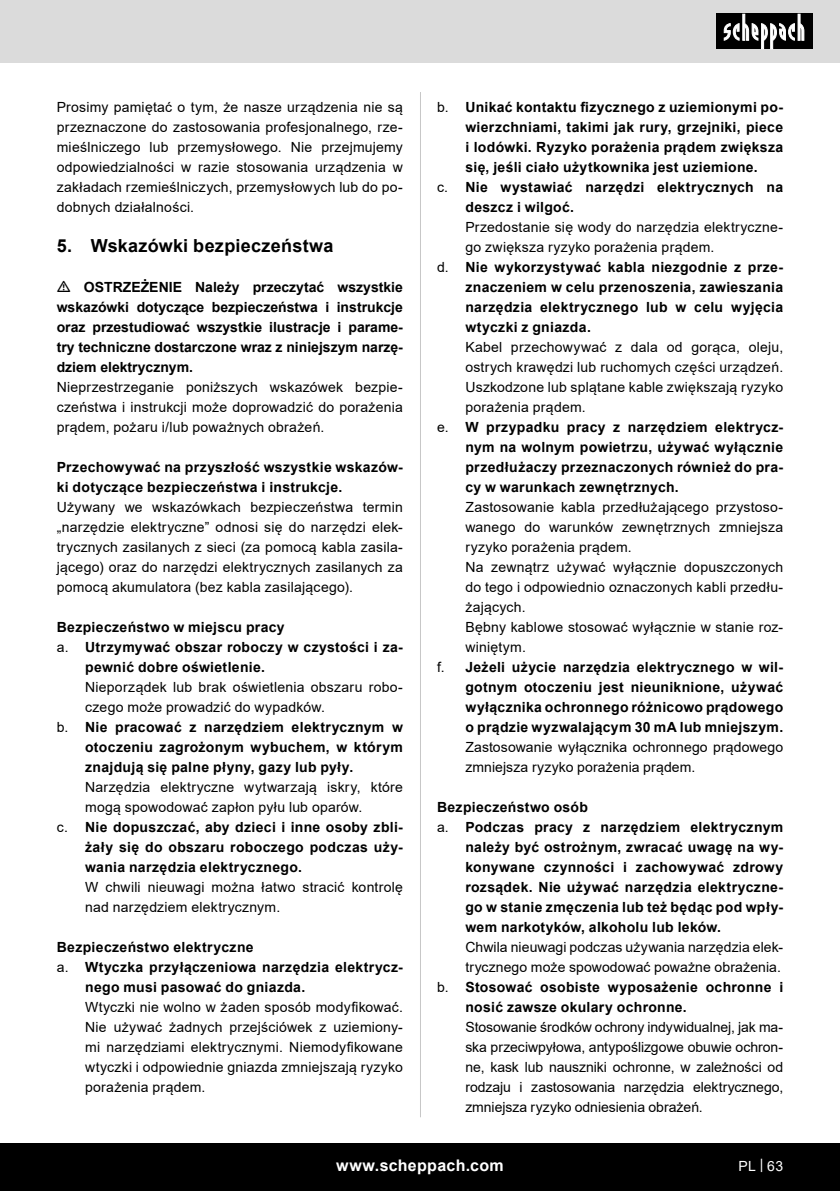
<style>
.page{position:relative;width:840px;height:1191px;background:#fff}
.page>*{position:absolute;margin:0;border:0;box-sizing:border-box;transform-origin:0 0}
.t1{font:700 18px "Arial";letter-spacing:.015em;color:#000}
.t2{font:700 16px "Arial";letter-spacing:.02em;color:#fff}
.Basiseinstellung{font:14px/20px "Arial";letter-spacing:.015em;color:#000;text-align:justify}
.Grundtext_Bold{font:700 14px/20px "Arial";letter-spacing:.025em;color:#000;text-align:justify}
.t3{font:14px "Arial";color:#fff}
.s1{font-weight:400}
</style>
<div class="page">
<div style="left:0;top:0;width:839px;height:63px;background:#dbdbdb"></div>
<div style="left:0;top:1143px;width:839px;height:48px;background:#000"></div>
<div style="left:716px;top:14px;width:96px;height:35px;background:#000"></div>
<svg style="left:723px;top:14px;width:81px;height:35px"></svg>
<hr style="left:420px;top:92px;width:1px;height:1025px;background:#c7c7c7">
<p class="Basiseinstellung" style="left:57px;top:97px;width:347px">Prosimy pamiętać o tym, że nasze urządzenia nie są przeznaczone do zastosowania profesjonalnego, rze&shy;mieślniczego lub przemysłowego. Nie przejmujemy odpowiedzialności w razie stosowania urządzenia w zakładach rzemieślniczych, przemysłowych lub do po&shy;dobnych działalności.</p>
<p class="t1" style="left:57px;top:233px;width:278px">5. Wskazówki bezpieczeństwa</p>
<p class="Grundtext_Bold" style="left:57px;top:277px;width:347px;text-indent:27px">OSTRZEŻENIE Należy przeczytać wszystkie wskazówki dotyczące bezpieczeństwa i instrukcje oraz przestudiować wszystkie ilustracje i parame&shy;try techniczne dostarczone wraz z niniejszym narzę&shy;dziem elektrycznym.</p>
<p class="Basiseinstellung" style="left:57px;top:377px;width:347px">Nieprzestrzeganie poniższych wskazówek bezpie&shy;czeństwa i instrukcji może doprowadzić do porażenia prądem, pożaru i/lub poważnych obrażeń.</p>
<p class="Grundtext_Bold" style="left:57px;top:457px;width:347px">Przechowywać na przyszłość wszystkie wskazów&shy;ki dotyczące bezpieczeństwa i instrukcje.</p>
<p class="Basiseinstellung" style="left:57px;top:497px;width:347px">Używany we wskazówkach bezpieczeństwa termin „narzędzie elektryczne” odnosi się do narzędzi elek&shy;trycznych zasilanych z sieci (za pomocą kabla zasila&shy;jącego) oraz do narzędzi elektrycznych zasilanych za pomocą akumulatora (bez kabla zasilającego).</p>
<p class="Grundtext_Bold" style="left:57px;top:617px;width:229px">Bezpieczeństwo w miejscu pracy</p>
<p class="Grundtext_Bold" style="left:85px;top:637px;width:319px;text-indent:-28px"><span class="s1">a.</span> Utrzymywać obszar roboczy w czystości i za&shy;pewnić dobre oświetlenie.</p>
<p class="Basiseinstellung" style="left:85px;top:677px;width:319px">Nieporządek lub brak oświetlenia obszaru robo&shy;czego może prowadzić do wypadków.</p>
<p class="Grundtext_Bold" style="left:85px;top:717px;width:319px;text-indent:-28px"><span class="s1">b.</span> Nie pracować z narzędziem elektrycznym w otoczeniu zagrożonym wybuchem, w którym znajdują się palne płyny, gazy lub pyły.</p>
<p class="Basiseinstellung" style="left:85px;top:777px;width:319px">Narzędzia elektryczne wytwarzają iskry, które mogą spowodować zapłon pyłu lub oparów.</p>
<p class="Grundtext_Bold" style="left:85px;top:817px;width:319px;text-indent:-28px"><span class="s1">c.</span> Nie dopuszczać, aby dzieci i inne osoby zbli&shy;żały się do obszaru roboczego podczas uży&shy;wania narzędzia elektrycznego.</p>
<p class="Basiseinstellung" style="left:85px;top:877px;width:319px">W chwili nieuwagi można łatwo stracić kontrolę nad narzędziem elektrycznym.</p>
<p class="Grundtext_Bold" style="left:57px;top:937px;width:198px">Bezpieczeństwo elektryczne</p>
<p class="Grundtext_Bold" style="left:85px;top:957px;width:319px;text-indent:-28px"><span class="s1">a.</span> Wtyczka przyłączeniowa narzędzia elektrycz&shy;nego musi pasować do gniazda.</p>
<p class="Basiseinstellung" style="left:85px;top:997px;width:319px">Wtyczki nie wolno w żaden sposób modyfikować.<br>Nie używać żadnych przejściówek z uziemiony&shy;mi narzędziami elektrycznymi. Niemodyfikowane wtyczki i odpowiednie gniazda zmniejszają ryzyko porażenia prądem.</p>
<p class="Grundtext_Bold" style="left:465px;top:97px;width:319px;text-indent:-28px"><span class="s1">b.</span> Unikać kontaktu fizycznego z uziemionymi po&shy;wierzchniami, takimi jak rury, grzejniki, piece i lodówki. Ryzyko porażenia prądem zwiększa się, jeśli ciało użytkownika jest uziemione.</p>
<p class="Grundtext_Bold" style="left:465px;top:177px;width:319px;text-indent:-28px"><span class="s1">c.</span> Nie wystawiać narzędzi elektrycznych na deszcz i wilgoć.</p>
<p class="Basiseinstellung" style="left:465px;top:217px;width:319px">Przedostanie się wody do narzędzia elektryczne&shy;go zwiększa ryzyko porażenia prądem.</p>
<p class="Grundtext_Bold" style="left:465px;top:257px;width:319px;text-indent:-28px"><span class="s1">d.</span> Nie wykorzystywać kabla niezgodnie z prze&shy;znaczeniem w celu przenoszenia, zawieszania narzędzia elektrycznego lub w celu wyjęcia wtyczki z gniazda.</p>
<p class="Basiseinstellung" style="left:465px;top:337px;width:319px">Kabel przechowywać z dala od gorąca, oleju, ostrych krawędzi lub ruchomych części urządzeń.<br>Uszkodzone lub splątane kable zwiększają ryzyko porażenia prądem.</p>
<p class="Grundtext_Bold" style="left:465px;top:417px;width:319px;text-indent:-28px"><span class="s1">e.</span> W przypadku pracy z narzędziem elektrycz&shy;nym na wolnym powietrzu, używać wyłącznie przedłużaczy przeznaczonych również do pra&shy;cy w warunkach zewnętrznych.</p>
<p class="Basiseinstellung" style="left:465px;top:497px;width:319px">Zastosowanie kabla przedłużającego przystoso&shy;wanego do warunków zewnętrznych zmniejsza ryzyko porażenia prądem.</p>
<p class="Basiseinstellung" style="left:465px;top:557px;width:319px">Na zewnątrz używać wyłącznie dopuszczonych do tego i odpowiednio oznaczonych kabli przedłu&shy;żających.</p>
<p class="Basiseinstellung" style="left:465px;top:617px;width:319px">Bębny kablowe stosować wyłącznie w stanie roz&shy;winiętym.</p>
<p class="Grundtext_Bold" style="left:465px;top:657px;width:319px;text-indent:-28px"><span class="s1">f.</span> Jeżeli użycie narzędzia elektrycznego w wil&shy;gotnym otoczeniu jest nieuniknione, używać wyłącznika ochronnego różnicowo prądowego o prądzie wyzwalającym 30 mA lub mniejszym.<br><span class="s1">Zastosowanie wyłącznika ochronnego prądowego zmniejsza ryzyko porażenia prądem.</span></p>
<p class="Grundtext_Bold" style="left:437px;top:797px;width:152px">Bezpieczeństwo osób</p>
<p class="Grundtext_Bold" style="left:465px;top:817px;width:319px;text-indent:-28px"><span class="s1">a.</span> Podczas pracy z narzędziem elektrycznym należy być ostrożnym, zwracać uwagę na wy&shy;konywane czynności i zachowywać zdrowy rozsądek. Nie używać narzędzia elektryczne&shy;go w stanie zmęczenia lub też będąc pod wpły&shy;wem narkotyków, alkoholu lub leków.</p>
<p class="Basiseinstellung" style="left:465px;top:937px;width:319px">Chwila nieuwagi podczas używania narzędzia elek&shy;trycznego może spowodować poważne obrażenia.</p>
<p class="Grundtext_Bold" style="left:465px;top:977px;width:319px;text-indent:-28px"><span class="s1">b.</span> Stosować osobiste wyposażenie ochronne i nosić zawsze okulary ochronne.</p>
<p class="Basiseinstellung" style="left:465px;top:1017px;width:319px">Stosowanie środków ochrony indywidualnej, jak ma&shy;ska przeciwpyłowa, antypoślizgowe obuwie ochron&shy;ne, kask lub nauszniki ochronne, w zależności od rodzaju i zastosowania narzędzia elektrycznego, zmniejsza ryzyko odniesienia obrażeń.</p>
<p class="t2" style="left:336px;top:1154px;width:169px">www.scheppach.com</p>
<p class="t3" style="left:738px;top:1156px;width:46px">PL | 63</p>
</div>
